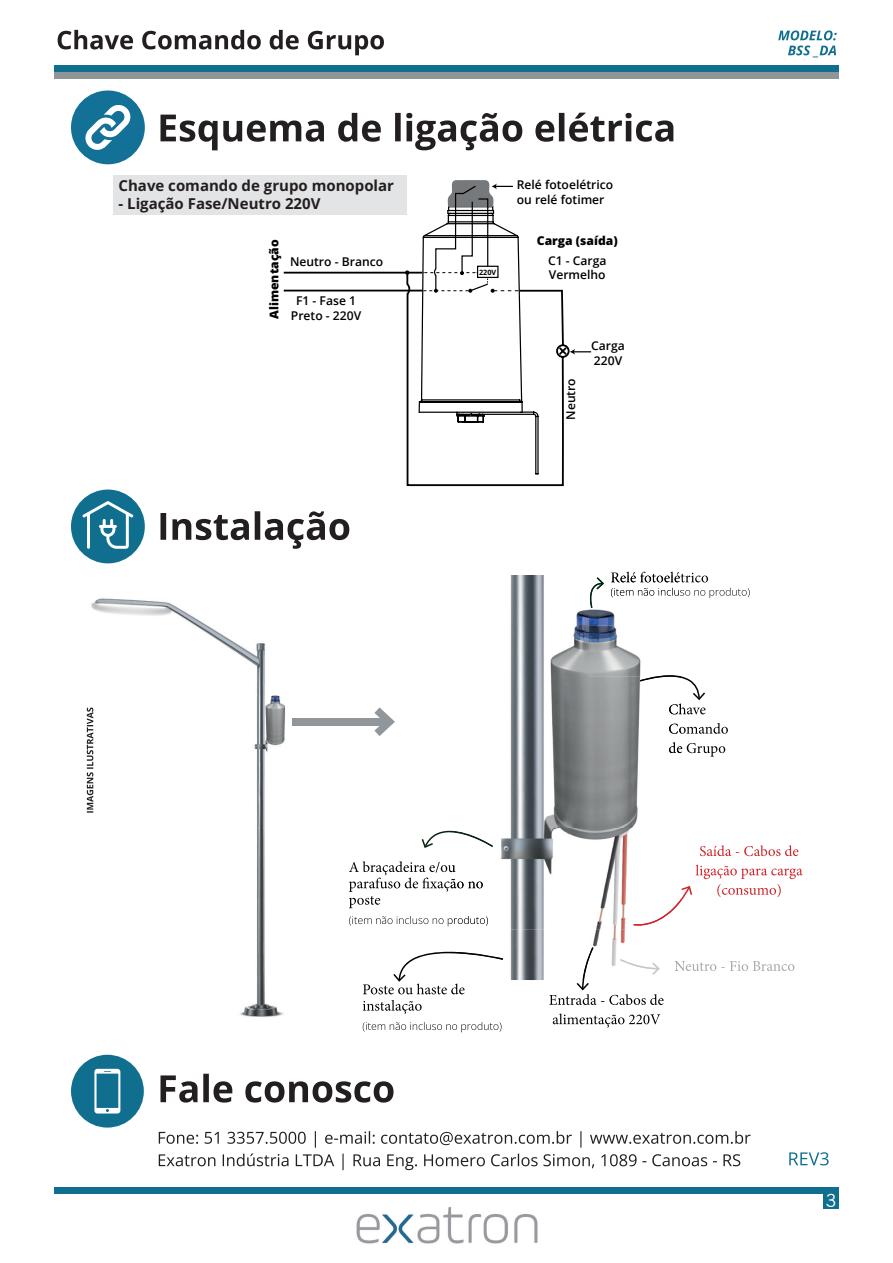
<style>
.page{position:relative;width:893px;height:1263px;background:#fff}
.page>*{position:absolute;margin:0;border:0;box-sizing:border-box;transform-origin:0 0}
.t1{font:18px "News Gothic BT";color:#fff}
.t2{font:700 15px "Open Sans";color:#231f20}
.t3{font:600 12.15px/14.5px "Open Sans";color:#000001}
.t4{font:800 12.15px "Open Sans";color:#000001}
.t5{font:700 7.2px "Open Sans";color:#000001}
</style>
<div class="page">
<div style="left:54px;top:1187px;width:785px;height:7px;background:#106f8f"></div>
<div style="left:823px;top:1194px;width:16px;height:15px;background:#106f8f"></div>
<img style="left:356px;top:1207px;width:182px;height:37px">
<div style="left:54px;top:65px;width:785px;height:6px;background:#106f8f"></div>
<div style="left:54px;top:72px;width:785px;height:7px;background:#909598"></div>
<svg style="left:789px;top:1152px;width:40px;height:13px"></svg>
<svg style="left:58px;top:30px;width:326px;height:25px"></svg>
<svg style="left:778px;top:30px;width:59px;height:27px"></svg>
<div style="left:71px;top:90px;width:74px;height:74px;background:#137096;border-radius:50%"></div>
<svg style="left:85px;top:105px;width:45px;height:45px"></svg>
<svg style="left:160px;top:113px;width:513px;height:37px"></svg>
<div style="left:71px;top:490px;width:74px;height:73px;background:#106f8f;border-radius:50%"></div>
<svg style="left:83px;top:501px;width:50px;height:48px"></svg>
<svg style="left:160px;top:511px;width:189px;height:38px"></svg>
<svg style="left:349px;top:916px;width:101px;height:10px"></svg>
<svg style="left:363px;top:1022px;width:138px;height:10px"></svg>
<svg style="left:363px;top:1000px;width:59px;height:14px"></svg>
<svg style="left:681px;top:588px;width:69px;height:10px"></svg>
<svg style="left:611px;top:572px;width:97px;height:10px"></svg>
<svg style="left:553px;top:1013px;width:107px;height:15px"></svg>
<svg style="left:700px;top:845px;width:98px;height:11px"></svg>
<svg style="left:421px;top:831px;width:29px;height:17px"></svg>
<svg style="left:363px;top:952px;width:102px;height:42px"></svg>
<svg style="left:681px;top:865px;width:121px;height:37px"></svg>
<div style="left:293px;top:718px;width:96px;height:7px;background:#909699"></div>
<svg style="left:366px;top:707px;width:29px;height:29px"></svg>
<img style="left:86px;top:598px;width:219px;height:419px">
<svg style="left:293px;top:718px;width:12px;height:7px"></svg>
<div style="left:71px;top:1055px;width:73px;height:72px;background:#106f8f;border-radius:50%"></div>
<svg style="left:94px;top:1069px;width:26px;height:44px"></svg>
<svg style="left:160px;top:1074px;width:234px;height:28px"></svg>
<svg style="left:159px;top:1131px;width:592px;height:39px"></svg>
<svg style="left:87px;top:707px;width:6px;height:106px"></svg>
<img style="left:450px;top:575px;width:231px;height:405px">
<img style="left:450px;top:916px;width:38px;height:9px">
<svg style="left:349px;top:861px;width:134px;height:47px"></svg>
<img style="left:611px;top:588px;width:62px;height:9px">
<img style="left:670px;top:734px;width:11px;height:8px">
<img style="left:611px;top:575px;width:69px;height:7px">
<svg style="left:669px;top:742px;width:56px;height:14px"></svg>
<svg style="left:669px;top:723px;width:59px;height:11px"></svg>
<svg style="left:640px;top:676px;width:66px;height:38px"></svg>
<svg style="left:675px;top:961px;width:119px;height:10px"></svg>
<svg style="left:590px;top:577px;width:14px;height:31px"></svg>
<img style="left:640px;top:675px;width:41px;height:7px">
<img style="left:450px;top:831px;width:43px;height:16px">
<img style="left:450px;top:952px;width:53px;height:8px">
<svg style="left:549px;top:947px;width:115px;height:58px"></svg>
<img style="left:633px;top:898px;width:48px;height:28px">
<div style="left:114px;top:175px;width:293px;height:39px;background:#e3e4e5"></div>
<hr style="left:284px;top:272px;width:138px;height:2px;background:#000001">
<hr style="left:284px;top:290px;width:138px;height:1px;background:#000001">
<svg style="left:405px;top:180px;width:186px;height:307px"></svg>
<p class="t2" style="left:119px;top:175px;width:277px">Chave comando de grupo monopolar</p>
<p class="t2" style="left:119px;top:193px;width:203px">- Ligação Fase/Neutro 220V</p>
<p class="t3" style="left:517px;top:177px;width:98px">Relé fotoelétrico ou relé fotimer</p>
<p class="t4" style="left:265px;top:319px;width:81px;rotate:-90deg">Alimentação</p>
<p class="t3" style="left:290px;top:254px;width:95px">Neutro - Branco</p>
<p class="t3" style="left:291px;top:293px;width:72px;text-align:center">F1 - Fase 1<br>Preto - 220V</p>
<p class="t5" style="left:479px;top:267px;width:19px">220V</p>
<p class="t4" style="left:537px;top:231px;width:82px">Carga (saída)</p>
<p class="t3" style="left:548px;top:253px;width:60px">C1 - Carga<br>Vermelho</p>
<p class="t3" style="left:591px;top:338px;width:35px">Carga<br>220V</p>
<p class="t3" style="left:563px;top:420px;width:43px;rotate:-90deg">Neutro</p>
<h1 class="t1" style="left:826px;top:1190px;width:12px">3</h1>
</div>
